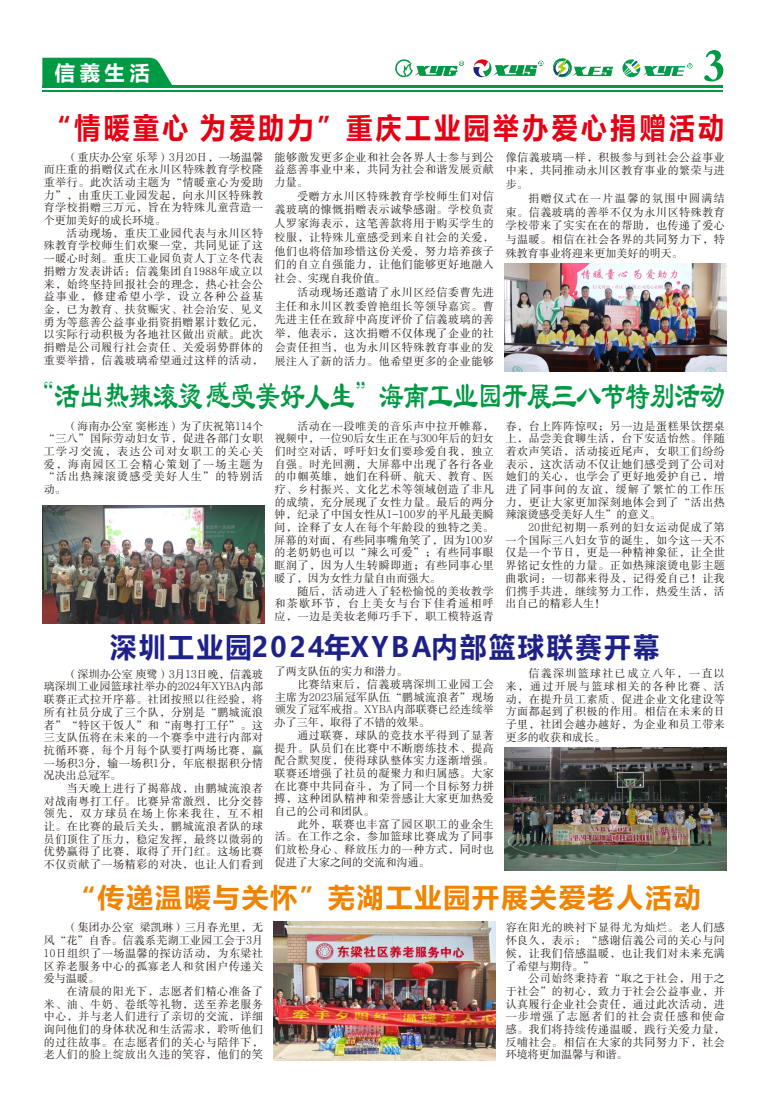
<style>
.page{position:relative;width:766px;height:1106px;background:#fff}
.page>*{position:absolute;margin:0;border:0;box-sizing:border-box;transform-origin:0 0}
.t1{font:40.8px "FZLSK GBK1 0";letter-spacing:-.02em;color:#094;scale:.62 1}
.t2{font:700 28.9px "Microsoft Ya Hei";letter-spacing:.135em;color:#e60013;scale:.89 1}
.t3{font:700 27.7px "Microsoft Ya Hei";letter-spacing:.1em;color:#1e2188;scale:.95 1}
.t4{font:700 26.8px "Microsoft Ya Hei";letter-spacing:.075em;color:#f08300}
.t5{font:700 20.3px "Microsoft Ya Hei";color:#fff}
.t6{font:11px/12.7px "FZSSK GBK1 0";letter-spacing:.05em;color:#231916;text-align:justify}
.t7{font:11px "FZSSK GBK1 0";letter-spacing:.005em;color:#231916}
</style>
<div class="page">
<svg style="left:42px;top:58px;width:130px;height:27px;background:#109f50"></svg>
<hr style="left:42px;top:85px;width:681px;height:2px;background:#094">
<svg style="left:704px;top:50px;width:19px;height:31px"></svg>
<svg style="left:395px;top:59px;width:69px;height:18px"></svg>
<svg style="left:473px;top:59px;width:70px;height:19px"></svg>
<svg style="left:622px;top:59px;width:70px;height:18px"></svg>
<svg style="left:553px;top:58px;width:60px;height:20px"></svg>
<hr style="left:42px;top:90px;width:681px;height:1px;background:#094">
<img style="left:504px;top:264px;width:222px;height:107px">
<img style="left:43px;top:505px;width:221px;height:118px">
<img style="left:504px;top:747px;width:222px;height:123px">
<img style="left:274px;top:921px;width:221px;height:139px">
<h3 class="t5" style="left:55px;top:63px;width:96px">信義生活</h3>
<h2 class="t2" style="left:45px;top:114px;width:764px">“情暖童心为爱助力”重庆工业园举办爱心捐赠活动</h2>
<p class="t6" style="left:44px;top:151px;width:221px;text-indent:23px">（重庆办公室乐琴）3月20日，一场温馨而庄重的捐赠仪式在永川区特殊教育学校隆重举行。此次活动主题为“情暖童心为爱助力”，由重庆工业园发起，向永川区特殊教育学校捐赠三万元，旨在为特殊儿童营造一个更加美好的成长环境。</p>
<p class="t6" style="left:44px;top:227px;width:221px;text-indent:23px">活动现场，重庆工业园代表与永川区特殊教育学校师生们欢聚一堂，共同见证了这一暖心时刻。重庆工业园负责人丁立冬代表捐赠方发表讲话：信義集团自1988年成立以来，始终坚持回报社会的理念，热心社会公益事业，修建希望小学，设立各种公益基金，已为教育、扶贫赈灾、社会治安、见义勇为等慈善公益事业捐资捐赠累计数亿元，以实际行动积极为各地社区做出贡献。此次捐赠是公司履行社会责任、关爱弱势群体的重要举措，信義玻璃希望通过这样的活动，</p>
<p class="t6" style="left:274px;top:151px;width:221px">能够激发更多企业和社会各界人士参与到公益慈善事业中来，共同为社会和谐发展贡献力量。</p>
<p class="t6" style="left:505px;top:150px;width:221px;line-height:13.7px">像信義玻璃一样，积极参与到社会公益事业中来，共同推动永川区教育事业的繁荣与进步。</p>
<p class="t6" style="left:505px;top:191px;width:221px;line-height:13.7px;text-indent:23px">捐赠仪式在一片温馨的氛围中圆满结束。信義玻璃的善举不仅为永川区特殊教育学校带来了实实在在的帮助，也传递了爱心与温暖。相信在社会各界的共同努力下，特殊教育事业将迎来更加美好的明天。</p>
<p class="t6" style="left:274px;top:189px;width:221px;line-height:13.7px;text-indent:23px">受赠方永川区特殊教育学校师生们对信義玻璃的慷慨捐赠表示诚挚感谢。学校负责人罗家海表示，这笔善款将用于购买学生的校服，让特殊儿童感受到来自社会的关爱，他们也将倍加珍惜这份关爱，努力培养孩子们的自立自强能力，让他们能够更好地融入社会、实现自我价值。</p>
<p class="t6" style="left:274px;top:285px;width:221px;line-height:13.7px;text-indent:23px">活动现场还邀请了永川区经信委曹先进主任和永川区教委曾艳组长等领导嘉宾。曹先进主任在致辞中高度评价了信義玻璃的善举，他表示，这次捐赠不仅体现了企业的社会责任担当，也为永川区特殊教育事业的发展注入了新的活力。他希望更多的企业能够</p>
<h1 class="t1" style="left:30px;top:375px;width:1121px">“活出热辣滚烫感受美好人生”海南工业园开展三八节特别活动</h1>
<p class="t6" style="left:44px;top:419px;width:221px;text-indent:23px">（海南办公室窦彬连）为了庆祝第114个“三八”国际劳动妇女节，促进各部门女职工学习交流，表达公司对女职工的关心关爱，海南园区工会精心策划了一场主题为“活出热辣滚烫感受美好人生”的特别活动。</p>
<p class="t6" style="left:274px;top:419px;width:221px;text-indent:23px">活动在一段唯美的音乐声中拉开帷幕，视频中，一位90后女生正在与300年后的妇女们时空对话，呼吁妇女们要珍爱自我，独立自强。时光回溯，大屏幕中出现了各行各业的巾帼英雄，她们在科研、航天、教育、医疗、乡村振兴、文化艺术等领域创造了非凡的成绩，充分展现了女性力量。最后的两分钟，纪录了中国女性从1-100岁的平凡最美瞬间，诠释了女人在每个年龄段的独特之美。屏幕的对面，有些同事嘴角笑了，因为100岁的老奶奶也可以“辣么可爱”；有些同事眼眶润了，因为人生转瞬即逝；有些同事心里暖了，因为女性力量自由而强大。</p>
<p class="t6" style="left:274px;top:584px;width:221px;text-indent:23px">随后，活动进入了轻松愉悦的美妆教学和茶歇环节，台上美女与台下佳肴遥相呼应，一边是美妆老师巧手下，职工模特返青</p>
<p class="t6" style="left:505px;top:419px;width:221px">春，台上阵阵惊叹；另一边是蛋糕果饮摆桌上，品尝美食聊生活，台下安适怡然。伴随着欢声笑语，活动接近尾声，女职工们纷纷表示，这次活动不仅让她们感受到了公司对她们的关心，也学会了更好地爱护自己，增进了同事间的友谊，缓解了繁忙的工作压力，更让大家更加深刻地体会到了“活出热辣滚烫感受美好人生”的意义。</p>
<p class="t6" style="left:505px;top:521px;width:221px;text-indent:23px">20世纪初期一系列的妇女运动促成了第一个国际三八妇女节的诞生，如今这一天不仅是一个节日，更是一种精神象征，让全世界铭记女性的力量。正如热辣滚烫电影主题曲歌词：一切都来得及，记得爱自己！让我们携手共进，继续努力工作，热爱生活，活出自己的精彩人生！</p>
<h3 class="t3" style="left:110px;top:634px;width:579px">深圳工业园2024年XYBA内部篮球联赛开幕</h3>
<p class="t6" style="left:505px;top:667px;width:221px;text-indent:23px">信義深圳篮球社已成立八年，一直以来，通过开展与篮球相关的各种比赛、活动，在提升员工素质、促进企业文化建设等方面都起到了积极的作用。相信在未来的日子里，社团会越办越好，为企业和员工带来更多的收获和成长。</p>
<p class="t6" style="left:44px;top:667px;width:221px;text-indent:23px">（深圳办公室庾鹭）3月13日晚，信義玻璃深圳工业园篮球社举办的2024年XYBA内部联赛正式拉开序幕。社团按照以往经验，将所有社员分成了三个队，分别是“鹏城流浪者”“特区干饭人”和“南粤打工仔”。这三支队伍将在未来的一个赛季中进行内部对抗循环赛，每个月每个队要打两场比赛，赢一场积3分，输一场积1分，年底根据积分情况决出总冠军。</p>
<p class="t7" style="left:274px;top:665px;width:134px">了两支队伍的实力和潜力。</p>
<p class="t6" style="left:274px;top:817px;width:221px;text-indent:23px">此外，联赛也丰富了园区职工的业余生活。在工作之余，参加篮球比赛成为了同事们放松身心、释放压力的一种方式，同时也促进了大家之间的交流和沟通。</p>
<p class="t6" style="left:274px;top:678px;width:221px;text-indent:23px">比赛结束后，信義玻璃深圳工业园工会主席为2023届冠军队伍“鹏城流浪者”现场颁发了冠军戒指。XYBA内部联赛已经连续举办了三年，取得了不错的效果。</p>
<p class="t6" style="left:274px;top:729px;width:221px;text-indent:23px">通过联赛，球队的竞技水平得到了显著提升。队员们在比赛中不断磨练技术、提高配合默契度，使得球队整体实力逐渐增强。联赛还增强了社员的凝聚力和归属感。大家在比赛中共同奋斗，为了同一个目标努力拼搏，这种团队精神和荣誉感让大家更加热爱自己的公司和团队。</p>
<p class="t6" style="left:44px;top:782px;width:221px;text-indent:23px">当天晚上进行了揭幕战，由鹏城流浪者对战南粤打工仔。比赛异常激烈，比分交替领先，双方球员在场上你来我往，互不相让。在比赛的最后关头，鹏城流浪者队的球员们顶住了压力，稳定发挥，最终以微弱的优势赢得了比赛，取得了开门红。这场比赛不仅贡献了一场精彩的对决，也让人们看到</p>
<h3 class="t4" style="left:69px;top:885px;width:633px">“传递温暖与关怀”芜湖工业园开展关爱老人活动</h3>
<p class="t6" style="left:44px;top:921px;width:221px;text-indent:23px">（集团办公室梁凯琳）三月春光里，无风“花”自香。信義系芜湖工业园工会于3月10日组织了一场温馨的探访活动，为东梁社区养老服务中心的孤寡老人和贫困户传递关爱与温暖。</p>
<p class="t6" style="left:44px;top:984px;width:221px;text-indent:23px">在清晨的阳光下，志愿者们精心准备了米、油、牛奶、卷纸等礼物，送至养老服务中心，并与老人们进行了亲切的交流，详细询问他们的身体状况和生活需求，聆听他们的过往故事。在志愿者们的关心与陪伴下，老人们的脸上绽放出久违的笑容，他们的笑</p>
<p class="t6" style="left:505px;top:921px;width:221px">容在阳光的映衬下显得尤为灿烂。老人们感怀良久，表示：“感谢信義公司的关心与问候，让我们倍感温暖，也让我们对未来充满了希望与期待。”</p>
<p class="t6" style="left:505px;top:972px;width:221px;text-indent:23px">公司始终秉持着“取之于社会，用于之于社会”的初心，致力于社会公益事业，并认真履行企业社会责任，通过此次活动，进一步增强了志愿者们的社会责任感和使命感。我们将持续传递温暖，践行关爱力量，反哺社会。相信在大家的共同努力下，社会环境将更加温馨与和谐。</p>
</div>
